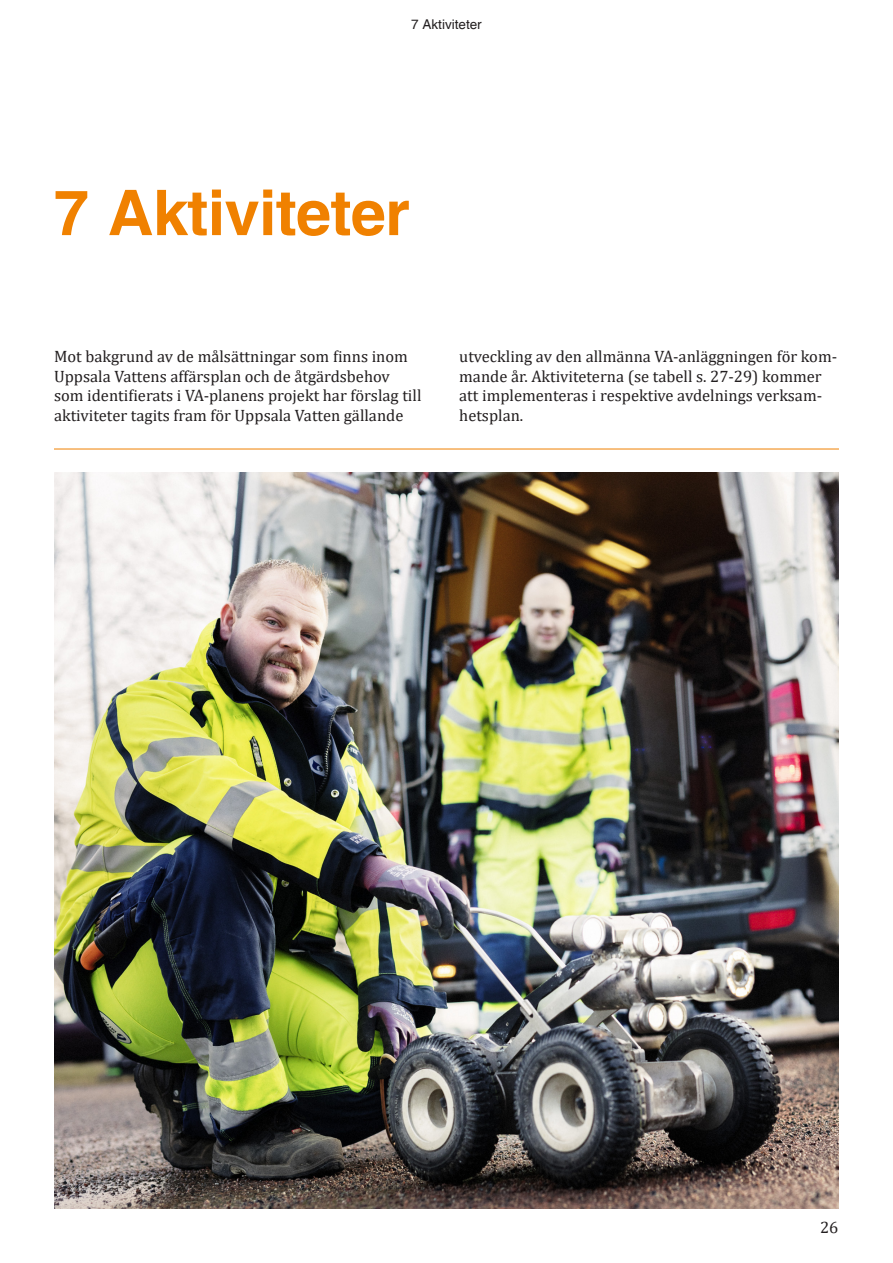
<style>
.page{position:relative;width:893px;height:1263px;background:#fff}
.page>*{position:absolute;margin:0;border:0;box-sizing:border-box;transform-origin:0 0}
.Rubrik_1{font:700 63px "Helvetica";letter-spacing:-.01em;color:#f08100}
.BRÖD{font:16.5px/19.5px "Cambria";color:#231f20}
.Huvudfot{font:13.5px "Helvetica";color:#231f20}
</style>
<div class="page">
<hr style="left:54px;top:449px;width:785px;height:1px;background:#f08100">
<img style="left:54px;top:473px;width:785px;height:736px">
<p class="Huvudfot" style="left:411px;top:16px;width:72px">7 Aktiviteter</p>
<p class="Rubrik_1" style="left:54px;top:174px;width:357px">7 Aktiviteter</p>
<p class="BRÖD" style="left:54px;top:347px;width:369px">Mot bakgrund av de målsättningar som finns inom Uppsala Vattens affärsplan och de åtgärdsbehov som identifierats i VA-planens projekt har förslag till aktiviteter tagits fram för Uppsala Vatten gällande</p>
<p class="BRÖD" style="left:459px;top:347px;width:379px">utveckling av den allmänna VA-anläggningen för kom&shy;mande år. Aktiviteterna (se tabell s. 27-29) kommer att implementeras i respektive avdelnings verksam&shy;hetsplan.</p>
<p class="BRÖD" style="left:820px;top:1218px;width:20px">26</p>
</div>
